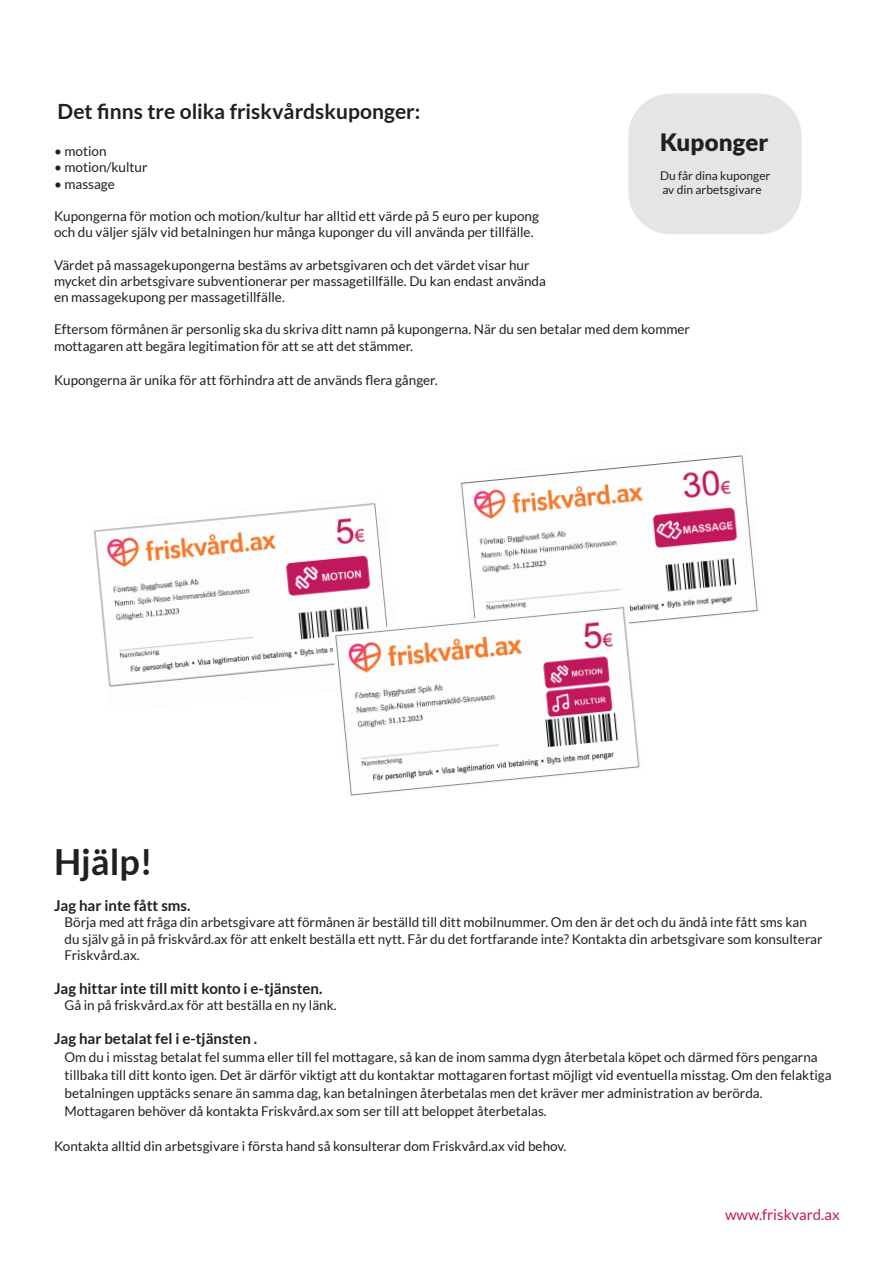
<style>
.page{position:relative;width:893px;height:1263px;background:#fff}
.page>*{position:absolute;margin:0;border:0;box-sizing:border-box;transform-origin:0 0}
.t1{font:700 36px "Lato";color:#231f20}
.t2{font:900 24px "Lato";letter-spacing:.005em;color:#231f20}
.t3{font:700 21px "Lato";color:#231f20}
.t4{font:700 15px "Lato";color:#231f20}
.t5{font:15px "Lato";color:#c3195e}
.t6{font:13.5px/16.2px "Lato";color:#231f20}
.t7{font:12px/14.4px "Lato";color:#231f20}
</style>
<div class="page">
<div style="left:628px;top:94px;width:173px;height:140px;background:#e4e5e7;border-radius:43px"></div>
<img style="left:94px;top:503px;width:291px;height:184px">
<img style="left:461px;top:455px;width:297px;height:168px">
<img style="left:331px;top:604px;width:312px;height:192px">
<h3 class="t3" style="left:58px;top:99px;width:364px">Det finns tre olika friskvårdskuponger:</h3>
<h2 class="t2" style="left:660px;top:128px;width:110px">Kuponger</h2>
<p class="t7" style="left:660px;top:168px;width:112px">Du får dina kuponger av din arbetsgivare</p>
<p class="t6" style="left:54px;top:143px;width:54px">• motion</p>
<p class="t6" style="left:54px;top:159px;width:95px">• motion/kultur</p>
<p class="t6" style="left:54px;top:175px;width:62px">• massage</p>
<p class="t6" style="left:54px;top:208px;width:486px">Kupongerna för motion och motion/kultur har alltid ett värde på 5 euro per kupong och du väljer själv vid betalningen hur många kuponger du vill använda per tillfälle.</p>
<p class="t6" style="left:54px;top:256px;width:493px">Värdet på massagekupongerna bestäms av arbetsgivaren och det värdet visar hur mycket din arbetsgivare subventionerar per massagetillfälle. Du kan endast använda en massagekupong per massagetillfälle.</p>
<p class="t6" style="left:54px;top:321px;width:638px">Eftersom förmånen är personlig ska du skriva ditt namn på kupongerna. När du sen betalar med dem kommer mottagaren att begära legitimation för att se att det stämmer.</p>
<p class="t6" style="left:54px;top:372px;width:385px">Kupongerna är unika för att förhindra att de används flera gånger.</p>
<h1 class="t1" style="left:54px;top:841px;width:100px">Hjälp!</h1>
<p class="t4" style="left:54px;top:897px;width:138px">Jag har inte fått sms.</p>
<p class="t6" style="left:65px;top:914px;width:759px">Börja med att fråga din arbetsgivare att förmånen är beställd till ditt mobilnummer. Om den är det och du ändå inte fått sms kan du själv gå in på friskvård.ax för att enkelt beställa ett nytt. Får du det fortfarande inte? Kontakta din arbetsgivare som konsulterar<br>Friskvård.ax.</p>
<p class="t4" style="left:54px;top:980px;width:270px">Jag hittar inte till mitt konto i e-tjänsten.</p>
<p class="t6" style="left:64px;top:997px;width:274px">Gå in på friskvård.ax för att beställa en ny länk.</p>
<p class="t4" style="left:54px;top:1030px;width:205px">Jag har betalat fel i e-tjänsten .</p>
<p class="t6" style="left:65px;top:1048px;width:769px;line-height:18px">Om du i misstag betalat fel summa eller till fel mottagare, så kan de inom samma dygn återbetala köpet och därmed förs pengarna tillbaka till ditt konto igen. Det är därför viktigt att du kontaktar mottagaren fortast möjligt vid eventuella misstag. Om den felaktiga betalningen upptäcks senare än samma dag, kan betalningen återbetalas men det kräver mer administration av berörda.<br>Mottagaren behöver då kontakta Friskvård.ax som ser till att beloppet återbetalas.</p>
<p class="t6" style="left:54px;top:1137px;width:514px">Kontakta alltid din arbetsgivare i första hand så konsulterar dom Friskvård.ax vid behov.</p>
<p class="t5" style="left:725px;top:1206px;width:116px">www.friskvard.ax</p>
</div>
